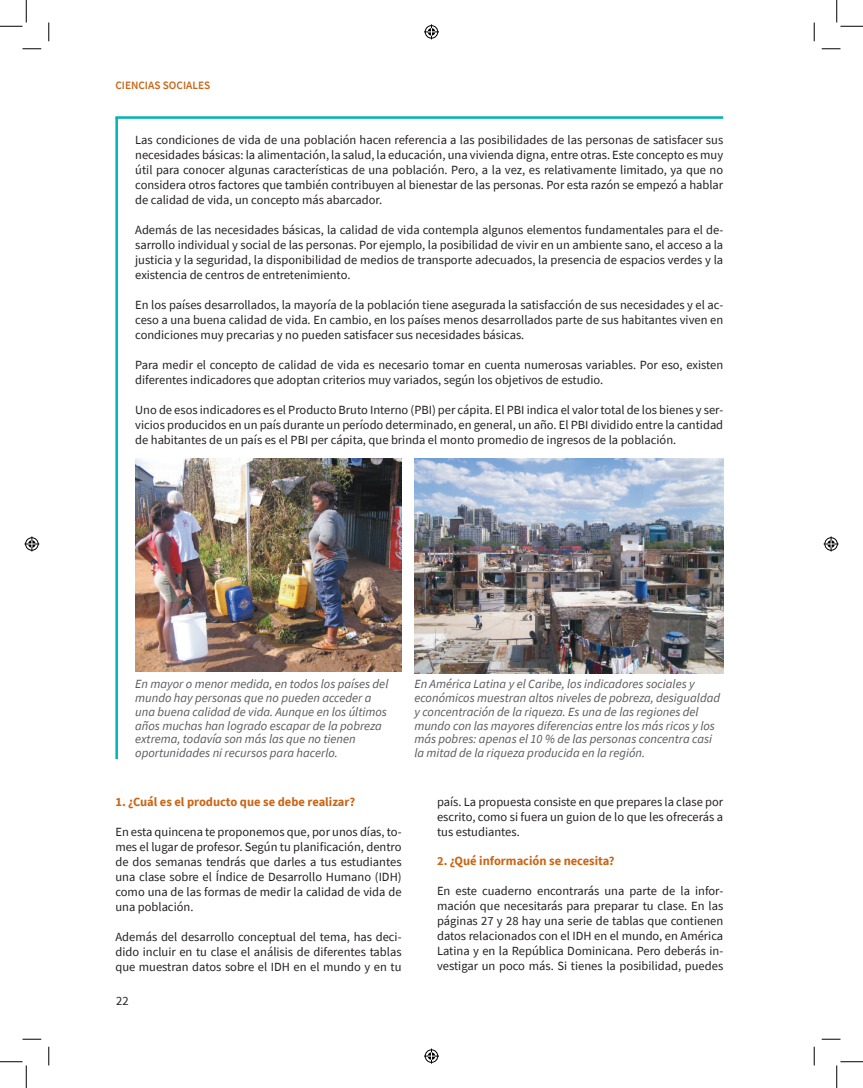
<style>
.page{position:relative;width:863px;height:1088px;background:#fff}
.page>*{position:absolute;margin:0;border:0;box-sizing:border-box;transform-origin:0 0}
.t1{font:12.5px/15px "Source Sans Pro";color:#231f20;text-align:justify}
.t2{font:italic 12.5px/13.8px "Source Sans Pro";color:#57585a}
.t3{font:700 12.5px "Source Sans Pro";color:#c96618}
.t4{font:600 11.25px "Source Sans Pro";color:#c96618}
</style>
<div class="page">
<hr style="left:115px;top:116px;width:608px;height:3px;background:#00b3b4">
<hr style="left:115px;top:117px;width:3px;height:642px;background:#00b3b4">
<img style="left:135px;top:458px;width:266px;height:213px">
<img style="left:414px;top:458px;width:309px;height:215px">
<svg style="left:22px;top:48px;width:19px;height:2px"></svg>
<svg style="left:821px;top:48px;width:19px;height:2px"></svg>
<svg style="left:22px;top:1038px;width:19px;height:2px"></svg>
<svg style="left:821px;top:1038px;width:19px;height:2px"></svg>
<svg style="left:48px;top:22px;width:2px;height:19px"></svg>
<svg style="left:48px;top:1046px;width:2px;height:19px"></svg>
<svg style="left:813px;top:22px;width:2px;height:19px"></svg>
<svg style="left:813px;top:1046px;width:2px;height:19px"></svg>
<svg style="left:0;top:0;width:27px;height:27px"></svg>
<svg style="left:0;top:1061px;width:27px;height:27px"></svg>
<svg style="left:836px;top:0;width:26px;height:27px"></svg>
<svg style="left:836px;top:1061px;width:26px;height:27px"></svg>
<svg style="left:424px;top:24px;width:15px;height:15px"></svg>
<svg style="left:424px;top:1048px;width:15px;height:15px"></svg>
<svg style="left:24px;top:536px;width:15px;height:15px"></svg>
<svg style="left:823px;top:536px;width:15px;height:15px"></svg>
<p class="t4" style="left:115px;top:78px;width:96px">CIENCIAS SOCIALES</p>
<p class="t1" style="left:135px;top:132px;width:589px">Las condiciones de vida de una población hacen referencia a las posibilidades de las personas de satisfacer sus necesidades básicas: la alimentación, la salud, la educación, una vivienda digna, entre otras. Este concepto es muy útil para conocer algunas características de una población. Pero, a la vez, es relativamente limitado, ya que no considera otros factores que también contribuyen al bienestar de las personas. Por esta razón se empezó a hablar de calidad de vida, un concepto más abarcador.</p>
<p class="t1" style="left:135px;top:222px;width:589px">Además de las necesidades básicas, la calidad de vida contempla algunos elementos fundamentales para el de&shy;sarrollo individual y social de las personas. Por ejemplo, la posibilidad de vivir en un ambiente sano, el acceso a la justicia y la seguridad, la disponibilidad de medios de transporte adecuados, la presencia de espacios verdes y la existencia de centros de entretenimiento.</p>
<p class="t1" style="left:135px;top:297px;width:589px">En los países desarrollados, la mayoría de la población tiene asegurada la satisfacción de sus necesidades y el ac&shy;ceso a una buena calidad de vida. En cambio, en los países menos desarrollados parte de sus habitantes viven en condiciones muy precarias y no pueden satisfacer sus necesidades básicas.</p>
<p class="t1" style="left:135px;top:357px;width:589px">Para medir el concepto de calidad de vida es necesario tomar en cuenta numerosas variables. Por eso, existen diferentes indicadores que adoptan criterios muy variados, según los objetivos de estudio.</p>
<p class="t1" style="left:135px;top:402px;width:589px">Uno de esos indicadores es el Producto Bruto Interno (PBI) per cápita. El PBI indica el valor total de los bienes y ser&shy;vicios producidos en un país durante un período determinado, en general, un año. El PBI dividido entre la cantidad de habitantes de un país es el PBI per cápita, que brinda el monto promedio de ingresos de la población.</p>
<p class="t2" style="left:135px;top:677px;width:255px">En mayor o menor medida, en todos los países del mundo hay personas que no pueden acceder a una buena calidad de vida. Aunque en los últimos años muchas han logrado escapar de la pobreza extrema, todavía son más las que no tienen oportunidades ni recursos para hacerlo.</p>
<p class="t2" style="left:414px;top:677px;width:307px">En América Latina y el Caribe, los indicadores sociales y económicos muestran altos niveles de pobreza, desigualdad y concentración de la riqueza. Es una de las regiones del mundo con las mayores diferencias entre los más ricos y los más pobres: apenas el 10 % de las personas concentra casi la mitad de la riqueza producida en la región.</p>
<p class="t3" style="left:115px;top:793px;width:241px">1. ¿Cuál es el producto que se debe realizar?</p>
<p class="t1" style="left:115px;top:824px;width:288px">En esta quincena te proponemos que, por unos días, to&shy;mes el lugar de profesor. Según tu planificación, dentro de dos semanas tendrás que darles a tus estudiantes una clase sobre el Índice de Desarrollo Humano (IDH) como una de las formas de medir la calidad de vida de una población.</p>
<p class="t1" style="left:115px;top:929px;width:288px">Además del desarrollo conceptual del tema, has deci&shy;dido incluir en tu clase el análisis de diferentes tablas que muestran datos sobre el IDH en el mundo y en tu</p>
<p class="t1" style="left:437px;top:794px;width:288px">país. La propuesta consiste en que prepares la clase por escrito, como si fuera un guion de lo que les ofrecerás a tus estudiantes.</p>
<p class="t3" style="left:437px;top:852px;width:179px">2. ¿Qué información se necesita?</p>
<p class="t1" style="left:437px;top:883px;width:288px">En este cuaderno encontrarás una parte de la infor&shy;mación que necesitarás para preparar tu clase. En las páginas 27 y 28 hay una serie de tablas que contienen datos relacionados con el IDH en el mundo, en América Latina y en la República Dominicana. Pero deberás in&shy;vestigar un poco más. Si tienes la posibilidad, puedes</p>
<p class="t1" style="left:116px;top:993px;width:14px">22</p>
</div>
